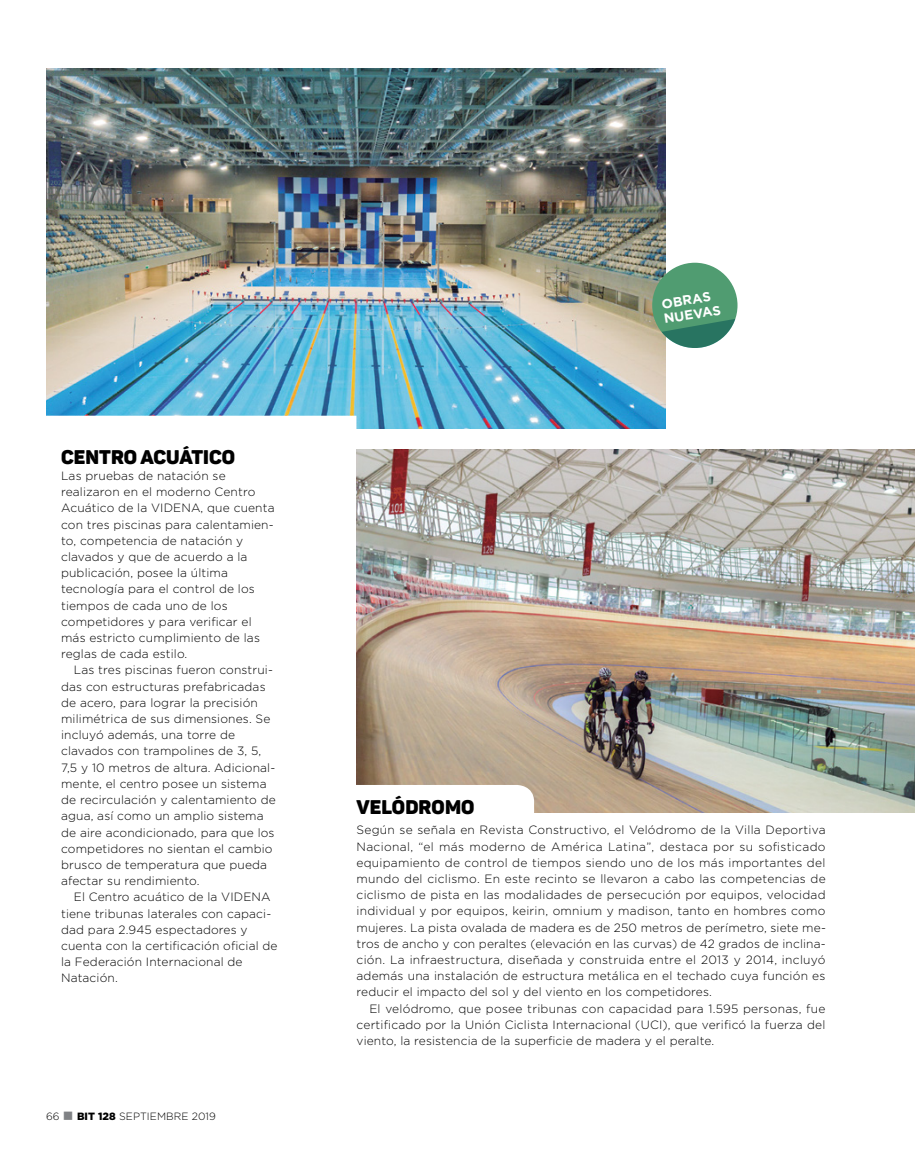
<style>
.page{position:relative;width:915px;height:1170px;background:#fff}
.page>*{position:absolute;margin:0;border:0;box-sizing:border-box;transform-origin:0 0}
.t1{font:19.5px "Panton Black Caps";letter-spacing:.005em;color:#000}
.t2{font:700 13.2px/14.9px "Gotham";color:#fff}
.t3{font:300 12px/16.2px "Gotham";letter-spacing:.01em;color:#000}
.t4{font:300 10.5px "Gotham";letter-spacing:.005em;color:#000}
.s1{color:#808285}
.s2{font-weight:900}
</style>
<div class="page">
<img style="left:47px;top:68px;width:618px;height:360px">
<img style="left:356px;top:449px;width:558px;height:363px">
<svg style="left:356px;top:784px;width:178px;height:28px"></svg>
<div style="left:652px;top:263px;width:85px;height:85px;background:#509c71;border-radius:50%"></div>
<svg style="left:652px;top:318px;width:84px;height:30px"></svg>
<svg style="left:46px;top:415px;width:310px;height:13px"></svg>
<h1 class="t1" style="left:61px;top:444px;width:175px">CENTRO ACUÁTICO</h1>
<p class="t3" style="left:61px;top:467px;width:196px">Las pruebas de natación se realizaron en el moderno Centro<br>Acuático de la VIDEN</p>
<p class="t3" style="left:61px;top:499px;width:215px;text-indent:130px">A, que cuenta con tres piscinas para calentamien&shy;to, competencia de natación y clavados y que de acuerdo a la publicación, posee la última tecnología para el control de los tiempos de cada uno de los competidores y para verificar el más estricto cumplimiento de las reglas de cada estilo.</p>
<p class="t3" style="left:74px;top:661px;width:200px">Las tres piscinas fueron construi-</p>
<p class="t3" style="left:61px;top:678px;width:206px">das con estructuras prefabricadas</p>
<p class="t3" style="left:61px;top:694px;width:198px">de acero, para lograr la precisión</p>
<p class="t3" style="left:61px;top:710px;width:211px">milimétrica de sus dimensiones. Se</p>
<p class="t3" style="left:61px;top:726px;width:175px">incluyó además, una torre de</p>
<p class="t3" style="left:61px;top:742px;width:202px">clavados con trampolines de 3, 5,</p>
<p class="t3" style="left:61px;top:759px;width:216px">7,5 y 10 metros de altura. Adicional-</p>
<p class="t3" style="left:61px;top:775px;width:207px">mente, el centro posee un sistema</p>
<p class="t3" style="left:61px;top:791px;width:216px">de recirculación y calentamiento de</p>
<p class="t3" style="left:61px;top:807px;width:204px">agua, así como un amplio sistema</p>
<p class="t3" style="left:61px;top:823px;width:215px">de aire acondicionado, para que los</p>
<p class="t3" style="left:61px;top:840px;width:213px">competidores no sientan el cambio</p>
<p class="t3" style="left:61px;top:856px;width:207px">brusco de temperatura que pueda</p>
<p class="t3" style="left:61px;top:872px;width:140px">afectar su rendimiento.</p>
<p class="t3" style="left:74px;top:888px;width:156px">El Centro acuático de la VIDEN</p>
<p class="t3" style="left:61px;top:888px;width:218px;text-indent:200px">A tiene tribunas laterales con capaci&shy;dad para 2.945 espectadores y cuenta con la certificación oficial de la Federación I nternacional de<br>Natación.</p>
<p class="t4" style="left:46px;top:1109px;width:171px">66 <span class="s1">■</span> <span class="s2">BIT 128</span> septiembre 2019</p>
<p class="t2" style="left:660px;top:296px;width:59px;rotate:-9deg">Obras<br>Nuevas</p>
<h1 class="t1" style="left:356px;top:794px;width:119px">VELÓDROMO</h1>
<p class="t3" style="left:356px;top:821px;width:470px;text-align:justify">Según se señala en Revista Constructivo, el Velódromo de la Villa Deportiva Nacional, “el más moderno de América Latina”, destaca por su sofisticado equipamiento de control de tiempos siendo uno de los más importantes del mundo del ciclismo. En este recinto se llevaron a cabo las competencias de ciclismo de pista en las modalidades de persecución por equipos, velocidad individual y por equipos, keirin, omnium y madison, tanto en hombres como mujeres. La pista ovalada de madera es de 250 metros de perímetro, siete me&shy;tros de ancho y con peraltes (elevación en las curvas) de 42 grados de inclina&shy;ción. La infraestructura, diseñada y construida entre el 2013 y 2014, incluyó además una instalación de estructura metálica en el techado cuya función es reducir el impacto del sol y del viento en los competidores.</p>
<p class="t3" style="left:356px;top:999px;width:470px;text-indent:13px">El velódromo, que posee tribunas con capacidad para 1.595 personas, fue certificado por la U nión Ciclista I nternacional (UCI</p>
<p class="t3" style="left:356px;top:1016px;width:470px;text-indent:306px">), que verificó la fuerza del viento, la resistencia de la superficie de madera y el peralte.</p>
</div>
